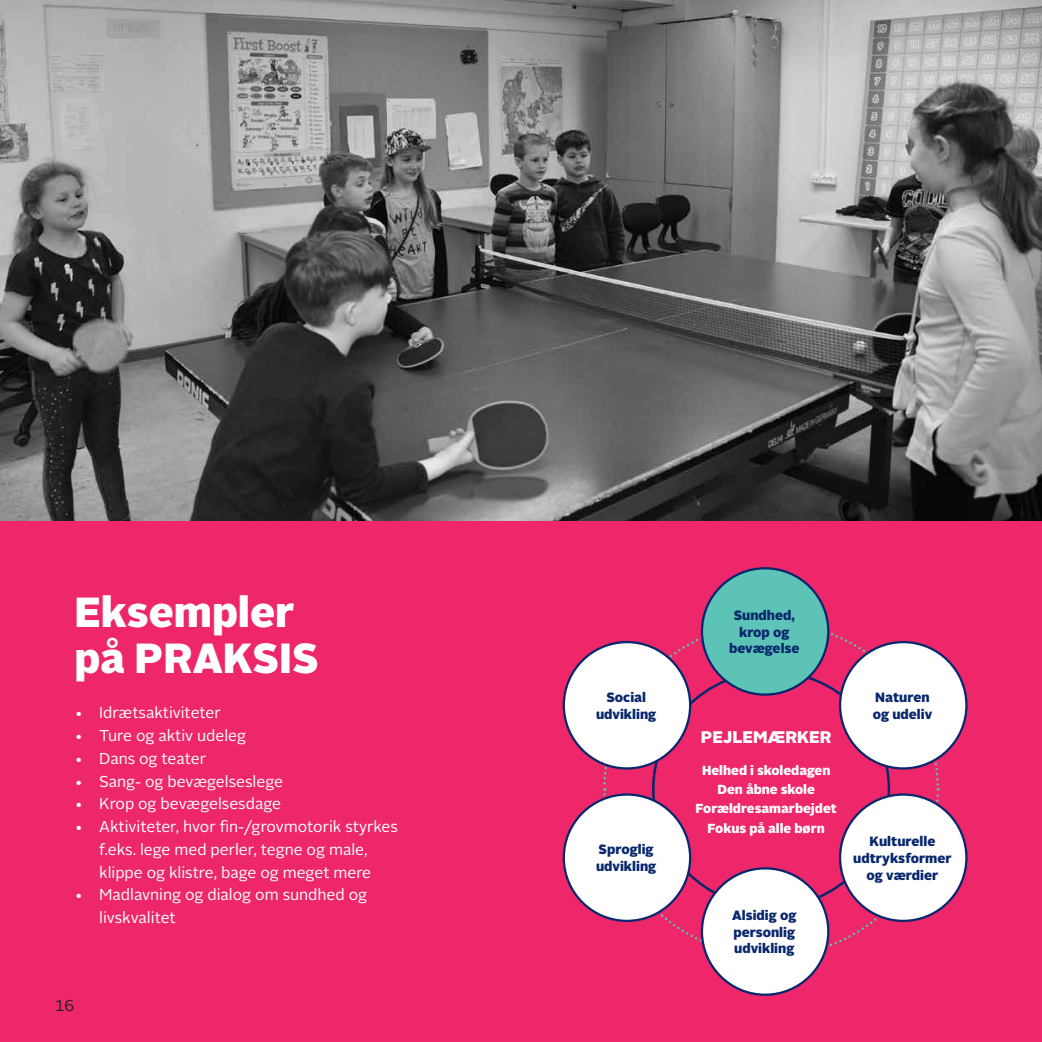
<style>
.page{position:relative;width:1042px;height:1042px;background:#fff}
.page>*{position:absolute;margin:0;border:0;box-sizing:border-box;transform-origin:0 0}
.t1{font:900 42px/45.5px "Alright Sans";color:#fff}
.t2{font:900 16.8px "Alright Sans";color:#fff}
.t3{font:15.75px/22.8px "Alright Sans";color:#fff;text-align:center}
.t4{font:15.75px "Alright Sans";color:#231f20}
.t5{font:900 13.47px/16.8px "Alright Sans";color:#08276c;text-align:center}
.t6{font:900 13.12px/19.2px "Alright Sans";color:#fff;text-align:center}
</style>
<div class="page">
<div style="left:0;top:521px;width:1042px;height:521px;background:#ed2769"></div>
<img style="left:0;top:0;width:1042px;height:521px">
<svg style="left:602px;top:620px;width:338px;height:338px"></svg>
<div style="left:653px;top:671px;width:236px;height:236px;background:#ed2769;border-radius:50%"></div>
<div style="left:702px;top:568px;width:126px;height:126px;background:#5cc3b6;border-radius:50%"></div>
<div style="left:702px;top:868px;width:126px;height:126px;background:#fff;border-radius:50%"></div>
<div style="left:564px;top:642px;width:126px;height:126px;background:#fff;border-radius:50%"></div>
<div style="left:840px;top:642px;width:126px;height:126px;background:#fff;border-radius:50%"></div>
<div style="left:564px;top:794px;width:126px;height:127px;background:#fff;border-radius:50%"></div>
<div style="left:840px;top:794px;width:126px;height:127px;background:#fff;border-radius:50%"></div>
<h1 class="t1" style="left:74px;top:590px;width:246px">Eksempler på PRAKSIS</h1>
<p class="t3" style="left:74px;top:702px;width:148px">• Idrætsaktiviteter</p>
<p class="t3" style="left:74px;top:724px;width:173px">• Ture og aktiv udeleg</p>
<p class="t3" style="left:74px;top:747px;width:133px">• Dans og teater</p>
<p class="t3" style="left:74px;top:770px;width:210px">• Sang- og bevægelseslege</p>
<p class="t3" style="left:74px;top:793px;width:208px">• Krop og bevægelsesdage</p>
<p class="t3" style="left:74px;top:815px;width:325px">• Aktiviteter, hvor fin-/grovmotorik styrkes f.eks. lege med perler, tegne og male,<br>klippe og klistre, bage og meget mere</p>
<p class="t3" style="left:99px;top:884px;width:269px;text-align:left;text-indent:-25px">• Madlavning og dialog om sundhed og livskvalitet</p>
<p class="t4" style="left:55px;top:994px;width:21px">16</p>
<p class="t5" style="left:729px;top:606px;width:72px">Sundhed, krop og bevægelse</p>
<p class="t5" style="left:596px;top:689px;width:62px">Social udvikling</p>
<p class="t5" style="left:873px;top:689px;width:61px;text-align:left">Naturen og udeliv</p>
<p class="t2" style="left:701px;top:725px;width:132px">PEJLEMÆRKER</p>
<p class="t6" style="left:695px;top:760px;width:143px">Helhed i skoledagen<br>Den åbne skole<br>Forældresamarbejdet<br>Fokus på alle børn</p>
<p class="t5" style="left:596px;top:841px;width:62px;text-align:left">Sproglig udvikling</p>
<p class="t5" style="left:853px;top:833px;width:100px">Kulturelle udtryksformer og værdier</p>
<p class="t5" style="left:732px;top:906px;width:66px;text-align:justify">Alsidig og personlig udvikling</p>
</div>
